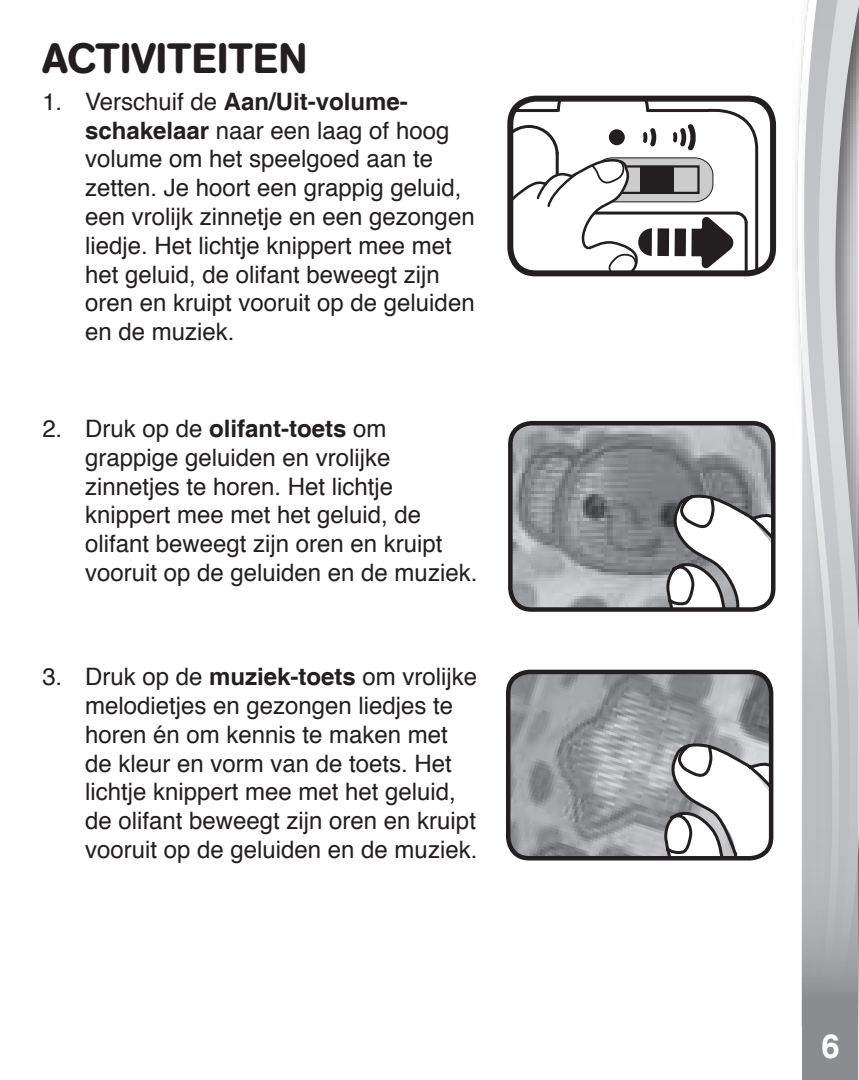
<style>
.page{position:relative;width:859px;height:1080px;background:#fff}
.page>*{position:absolute;margin:0;border:0;box-sizing:border-box;transform-origin:0 0}
.t1{font:500 42px "AG Book Rounded";color:#231f20}
.t2{font:700 33px "Helvetica";color:#fff}
.t3{font:24px/28.8px "Helvetica";color:#231f20}
.s1{font-weight:700}
.s2{font-style:inherit}
</style>
<div class="page">
<svg style="left:796px;top:46px;width:6px;height:980px"></svg>
<svg style="left:802px;top:0;width:56px;height:1080px;background:#bdbec1"></svg>
<img style="left:513px;top:423px;width:259px;height:184px">
<svg style="left:664px;top:491px;width:109px;height:116px"></svg>
<div style="left:508px;top:421px;width:267px;height:191px;border:4px solid #231f20;border-radius:21px"></div>
<svg style="left:514px;top:103px;width:246px;height:166px"></svg>
<div style="left:507px;top:96px;width:269px;height:180px;border:6px solid #231f20;border-radius:26px"></div>
<img style="left:509px;top:672px;width:261px;height:184px">
<svg style="left:662px;top:739px;width:108px;height:117px"></svg>
<div style="left:506px;top:670px;width:267px;height:191px;border:4px solid #231f20;border-radius:21px"></div>
<h1 class="t1" style="left:43px;top:42px;width:266px">ACTIVITEITEN</h1>
<p class="t3" style="left:85px;top:88px;width:391px;text-indent:-43px">1. Verschuif de <span class="s1">Aan/Uit-volume&shy;schakelaar</span> naar een laag of hoog volume om het speelgoed aan te zetten. Je hoort een grappig geluid, een vrolijk zinnetje en een gezongen liedje. Het lichtje knippert mee met het geluid, de olifant beweegt zijn oren en kruipt vooruit op de geluiden en de muziek.</p>
<p class="t3" style="left:85px;top:415px;width:394px;text-indent:-43px">2. Druk op de <span class="s1">olifant-toets</span> om grappige geluiden en vrolijke zinnetjes te horen. Het lichtje knippert mee met het geluid, de olifant beweegt zijn oren en kruipt vooruit op de geluiden en de muziek.</p>
<p class="t3" style="left:85px;top:663px;width:394px;text-indent:-43px">3. Druk op de <span class="s1">muziek-toets</span> om vrolijke melodietjes en gezongen liedjes te horen én om kennis te maken met de kleur en vorm van de toets. Het lichtje knippert mee met het geluid, de olifant beweegt zijn oren en kruipt vooruit op de geluiden en de muziek.</p>
<h2 class="t2" style="left:821px;top:1026px;width:27px">6 <sup>6</sup><span class="s2">6</span></h2>
</div>
